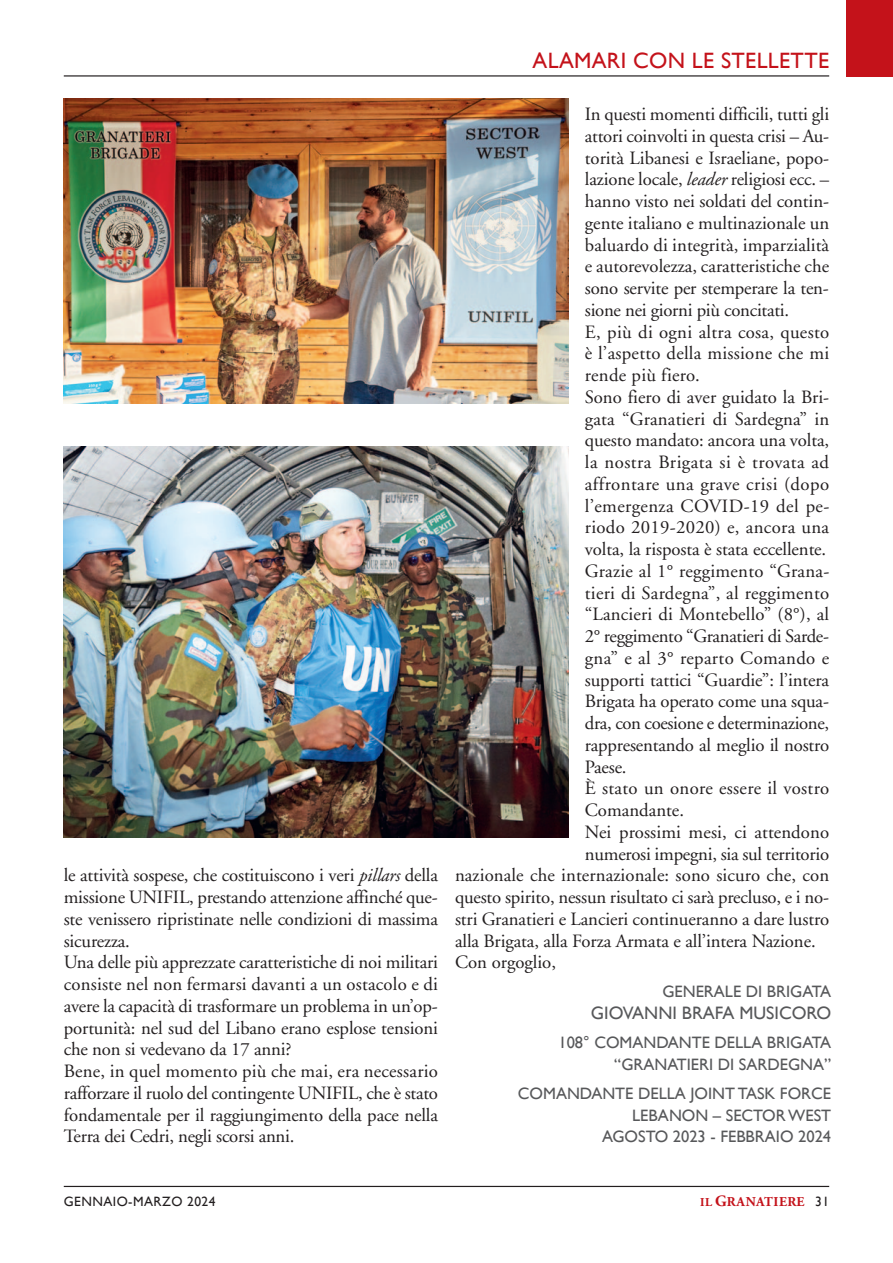
<style>
.page{position:relative;width:893px;height:1263px;background:#fff}
.page>*{position:absolute;margin:0;border:0;box-sizing:border-box;transform-origin:0 0}
.t1{font:22.2px "Gill Sans";letter-spacing:.015em;color:#c4121a}
.t2{font:18.75px/21.8px "Adobe Garamond";letter-spacing:-.005em;color:#231f20;text-align:justify}
.t3{font:18.75px/21.8px "Adobe Garamond";letter-spacing:.015em;color:#231f20}
.t4{font:18px "Gill Sans";color:#57585a}
.t5{font:16.5px/21.8px "Gill Sans";color:#57585a;text-align:right}
.t6{font:13.5px "Gill Sans";letter-spacing:.035em;color:#231f20}
.t7{font:700 13.5px "Adobe Garamond";letter-spacing:.03em;color:#c4121a}
.s1{font-style:italic}
.s2{font-size:12px}
.s3{font-size:15.75px}
.s4{font-family:"Gill Sans";font-weight:400;color:#231f20}
</style>
<div class="page">
<hr style="left:64px;top:1186px;width:765px;height:1px;background:#231f20">
<hr style="left:64px;top:75px;width:765px;height:2px;background:#231f20">
<div style="left:846px;top:0;width:47px;height:77px;background:#c4121a"></div>
<img style="left:64px;top:446px;width:504px;height:392px">
<img style="left:64px;top:98px;width:504px;height:306px">
<p class="t2" style="left:64px;top:866px;width:376px">le attività sospese, che costituiscono i veri <span class="s1">pillars</span> della missione UNIFIL, prestando attenzione affinché que&shy;ste venissero ripristinate nelle condizioni di massima sicurezza.</p>
<p class="t2" style="left:64px;top:953px;width:376px">Una delle più apprezzate caratteristiche di noi militari consiste nel non fermarsi davanti a un ostacolo e di avere la capacità di trasformare un problema in un’op&shy;portunità: nel sud del Libano erano esplose tensioni che non si vedevano da 17 anni?</p>
<p class="t2" style="left:64px;top:1062px;width:376px">Bene, in quel momento più che mai, era necessario rafforzare il ruolo del contingente UNIFIL, che è stato fondamentale per il raggiungimento della pace nella Terra dei Cedri, negli scorsi anni.</p>
<p class="t1" style="left:533px;top:48px;width:298px">ALAMARI CON LE STELLETTE</p>
<p class="t2" style="left:585px;top:105px;width:246px">In questi momenti difficili, tutti gli attori coinvolti in questa crisi – Au&shy;torità Libanesi e Israeliane, popo&shy;lazione locale, <span class="s1">leader</span> religiosi ecc. – hanno visto nei soldati del contin&shy;gente italiano e multinazionale un baluardo di integrità, imparzialità e autorevolezza, caratteristiche che sono servite per stemperare la ten&shy;sione nei giorni più concitati.</p>
<p class="t2" style="left:585px;top:322px;width:246px">E, più di ogni altra cosa, questo è l’aspetto della missione che mi rende più fiero.</p>
<p class="t2" style="left:585px;top:388px;width:246px">Sono fiero di aver guidato la Bri&shy;gata “Granatieri di Sardegna” in questo mandato: ancora una volta, la nostra Brigata si è trovata ad affrontare una grave crisi (dopo l’emergenza COVID-19 del pe&shy;riodo 2019-2020) e, ancora una volta, la risposta è stata eccellente.</p>
<p class="t2" style="left:585px;top:562px;width:246px">Grazie al 1° reggimento “Grana&shy;tieri di Sardegna”, al reggimento “Lancieri di Montebello” (8°), al 2° reggimento “Granatieri di Sarde&shy;gna” e al 3° reparto Comando e supporti tattici “Guardie”: l’intera Brigata ha operato come una squa&shy;dra, con coesione e determinazione, rappresentando al meglio il nostro Paese.</p>
<p class="t3" style="left:585px;top:779px;width:246px">È stato un onore essere il vostro<br>Comandante.</p>
<p class="t2" style="left:585px;top:823px;width:246px">Nei prossimi mesi, ci attendono</p>
<p class="t2" style="left:585px;top:844px;width:246px">numerosi impegni, sia sul territorio</p>
<p class="t2" style="left:455px;top:866px;width:376px">nazionale che internazionale: sono sicuro che, con</p>
<p class="t2" style="left:455px;top:888px;width:376px">questo spirito, nessun risultato ci sarà precluso, e i no-</p>
<p class="t2" style="left:455px;top:910px;width:376px">stri Granatieri e Lancieri continueranno a dare lustro</p>
<p class="t2" style="left:455px;top:931px;width:362px">alla Brigata, alla Forza Armata e all’intera Nazione.</p>
<p class="t2" style="left:455px;top:953px;width:103px">Con orgoglio,</p>
<p class="t5" style="left:662px;top:980px;width:170px">GENERALE DI BRIGATA</p>
<p class="t4" style="left:591px;top:1002px;width:242px">GIOVANNI BRAFA MUSICORO</p>
<p class="t5" style="left:558px;top:1031px;width:274px">108° COMANDANTE DELLA BRIGATA “GRANATIERI DI SARDEGNA”</p>
<p class="t5" style="left:518px;top:1082px;width:315px">COMANDANTE DELLA JOINT TASK FORCE<br>LEBANON – SECTOR WEST</p>
<p class="t5" style="left:602px;top:1126px;width:231px">AGOSTO 2023 - FEBBRAIO 2024</p>
<p class="t6" style="left:64px;top:1193px;width:153px">GENNAIO-MARZO 2024</p>
<p class="t7" style="left:700px;top:1196px;width:131px"><span class="s2">IL</span> <span class="s3">G</span>RANATIERE <span class="s4">31</span></p>
</div>
